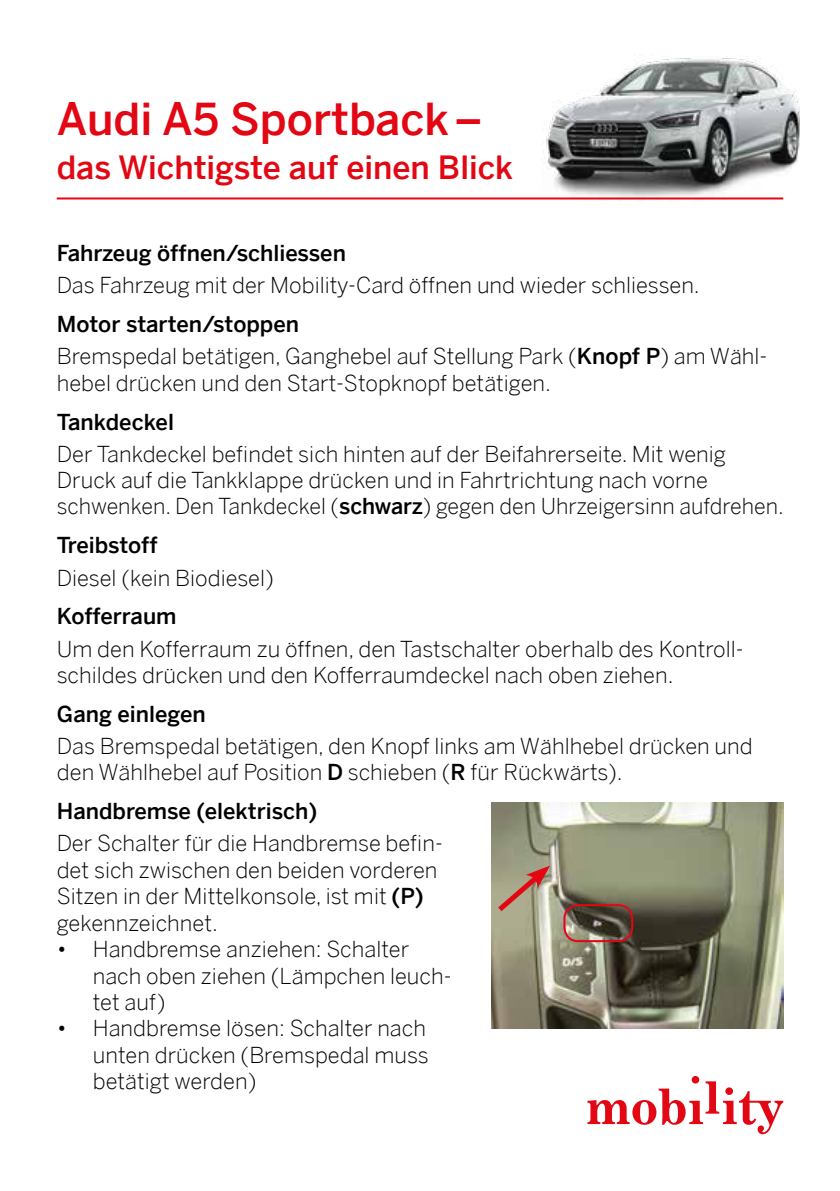
<style>
.page{position:relative;width:840px;height:1191px;background:#fff}
.page>*{position:absolute;margin:0;border:0;box-sizing:border-box;transform-origin:0 0}
.t1{font:500 44px "Benton Sans";color:#e30613}
.t2{font:500 32px "Benton Sans";color:#e30613}
.t3{font:300 22px/26.4px "Benton Sans";color:#000}
.t4{font:500 22px "Benton Sans";color:#000}
.s1{font-weight:500}
</style>
<div class="page">
<hr style="left:57px;top:197px;width:725px;height:2px;background:#e30613">
<svg style="left:587px;top:1076px;width:195px;height:58px"></svg>
<img style="left:541px;top:58px;width:257px;height:142px">
<img style="left:491px;top:802px;width:291px;height:227px">
<svg style="left:492px;top:865px;width:58px;height:51px;background:#b49580"></svg>
<div style="left:563px;top:904px;width:70px;height:38px;border:2px solid #e30613;border-radius:14px"></div>
<h1 class="t1" style="left:57px;top:93px;width:427px">Audi A5 Sportback–</h1>
<h2 class="t2" style="left:57px;top:149px;width:458px">das Wichtigste auf einen Blick</h2>
<p class="t4" style="left:57px;top:240px;width:290px">Fahrzeug öffnen/schliessen</p>
<p class="t3" style="left:57px;top:272px;width:644px">Das Fahrzeug mit der Mobility-Card öffnen und wieder schliessen.</p>
<p class="t3" style="left:57px;top:308px;width:711px;line-height:32px"><span class="s1">Motor starten/stoppen<br></span>Bremspedal betätigen, Ganghebel auf Stellung Park (<span class="s1">Knopf P</span>) am Wähl-</p>
<p class="t3" style="left:57px;top:369px;width:495px">hebel drücken und den Start-Stopknopf betätigen.</p>
<p class="t4" style="left:57px;top:408px;width:118px">Tankdeckel</p>
<p class="t3" style="left:57px;top:440px;width:728px">Der Tankdeckel befindet sich hinten auf der Beifahrerseite. Mit wenig<br>Druck auf die Tankklappe drücken und in Fahrtrichtung nach vorne schwenken. Den Tankdeckel (<span class="s1">schwarz</span>) gegen den Uhrzeigersinn aufdrehen.</p>
<p class="t4" style="left:57px;top:532px;width:102px">Treibstoff</p>
<p class="t3" style="left:57px;top:564px;width:218px">Diesel (kein Biodiesel)</p>
<p class="t4" style="left:57px;top:603px;width:121px">Kofferraum</p>
<p class="t3" style="left:57px;top:635px;width:688px">Um den Kofferraum zu öffnen, den Tastschalter oberhalb des Kontroll&shy;schildes drücken und den Kofferraumdeckel nach oben ziehen.</p>
<p class="t4" style="left:57px;top:701px;width:150px">Gang einlegen</p>
<p class="t3" style="left:57px;top:732px;width:697px">Das Bremspedal betätigen, den Knopf links am Wählhebel drücken und den Wählhebel auf Position <span class="s1">D</span> schieben (<span class="s1">R</span> für Rückwärts).</p>
<p class="t4" style="left:57px;top:798px;width:262px">Handbremse (elektrisch)</p>
<p class="t3" style="left:57px;top:830px;width:387px">Der Schalter für die Handbremse befin&shy;det sich zwischen den beiden vorderen Sitzen in der Mittelkonsole, ist mit <span class="s1">(P) </span>gekennzeichnet.</p>
<p class="t3" style="left:93px;top:935px;width:360px;text-indent:-36px">• Handbremse anziehen: Schalter nach oben ziehen (Lämpchen leuch&shy;tet auf)</p>
<p class="t3" style="left:93px;top:1015px;width:337px;text-indent:-36px">• Handbremse lösen: Schalter nach unten drücken (Bremspedal muss betätigt werden)</p>
</div>
